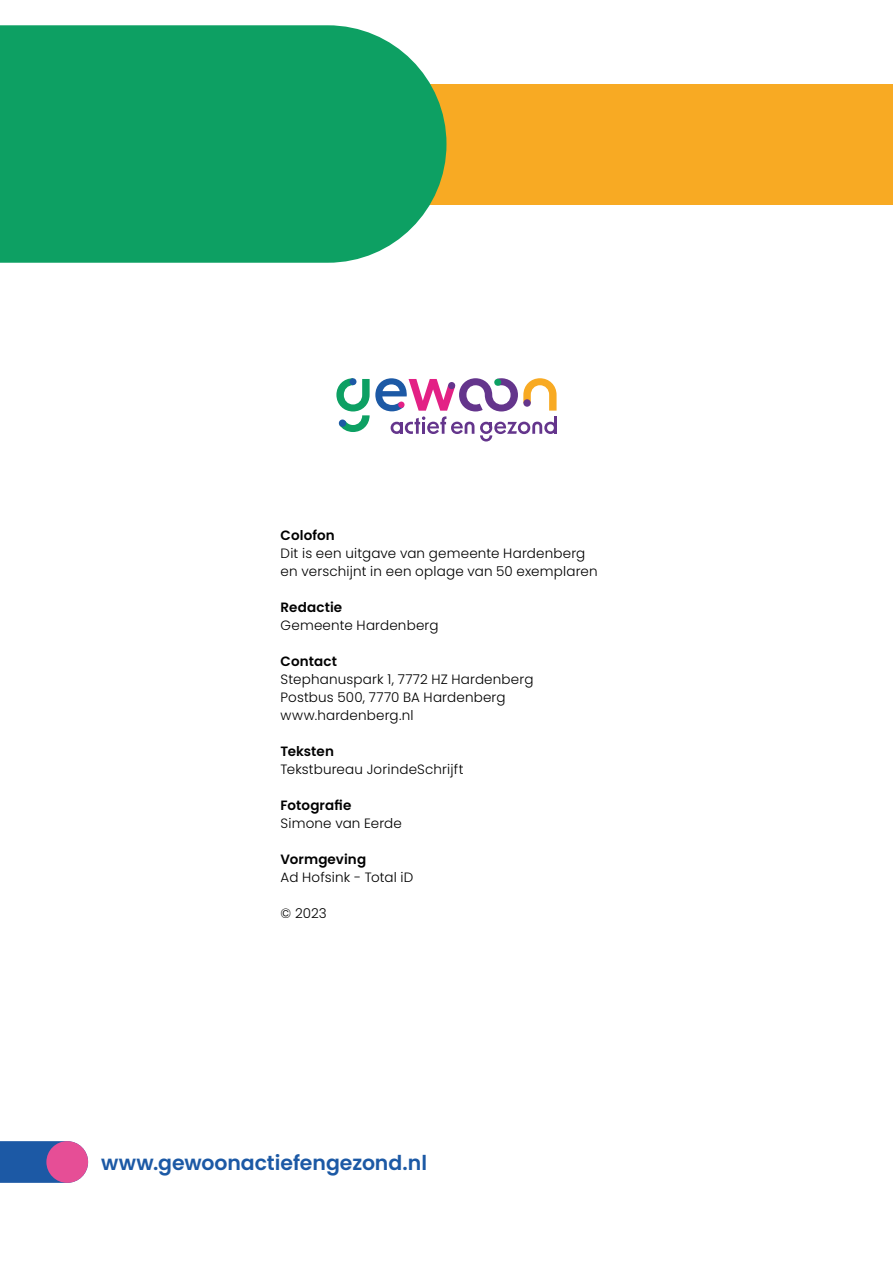
<style>
.page{position:relative;width:893px;height:1263px;background:#fff}
.page>*{position:absolute;margin:0;border:0;box-sizing:border-box;transform-origin:0 0}
.t1{font:600 20.4px "Poppins";color:#1c59a5}
.t2{font:300 13.5px/18px "Poppins";letter-spacing:.015em;color:#000}
.t3{font:600 13.5px "Poppins";letter-spacing:.01em;color:#000}
</style>
<div class="page">
<svg style="left:336px;top:378px;width:221px;height:63px"></svg>
<div style="left:448px;top:382px;width:7px;height:7px;background:#64358c;border-radius:50%"></div>
<div style="left:494px;top:379px;width:7px;height:7px;background:#0da063;border-radius:50%"></div>
<svg style="left:0;top:1141px;width:88px;height:42px;background:#2f67ac"></svg>
<div style="left:46px;top:1141px;width:42px;height:42px;background:#e64e96;border-radius:50%"></div>
<div style="left:0;top:84px;width:893px;height:120px;background:#f8aa23"></div>
<div style="left:0;top:25px;width:446px;height:238px;background:#0da063"></div>
<p class="t3" style="left:281px;top:527px;width:56px">Colofon</p>
<p class="t2" style="left:281px;top:544px;width:319px">Dit is een uitgave van gemeente Hardenberg en verschijnt in een oplage van 50 exemplaren</p>
<p class="t3" style="left:281px;top:599px;width:63px">Redactie</p>
<p class="t2" style="left:281px;top:616px;width:159px">Gemeente Hardenberg</p>
<p class="t3" style="left:281px;top:653px;width:58px">Contact</p>
<p class="t2" style="left:281px;top:670px;width:254px">Stephanuspark 1, 7772 HZ Hardenberg<br>Postbus 500, 7770 BA Hardenberg www.hardenberg.nl</p>
<p class="t3" style="left:281px;top:743px;width:55px">Teksten</p>
<p class="t2" style="left:281px;top:760px;width:184px">Tekstbureau JorindeSchrijft</p>
<p class="t3" style="left:281px;top:797px;width:72px">Fotografie</p>
<p class="t2" style="left:281px;top:814px;width:123px">Simone van Eerde</p>
<p class="t3" style="left:281px;top:851px;width:87px">Vormgeving</p>
<p class="t2" style="left:281px;top:868px;width:134px">Ad Hofsink - Total iD</p>
<p class="t2" style="left:281px;top:904px;width:48px">© 2023</p>
<h1 class="t1" style="left:101px;top:1151px;width:328px">www.gewoonactiefengezond.nl</h1>
</div>
